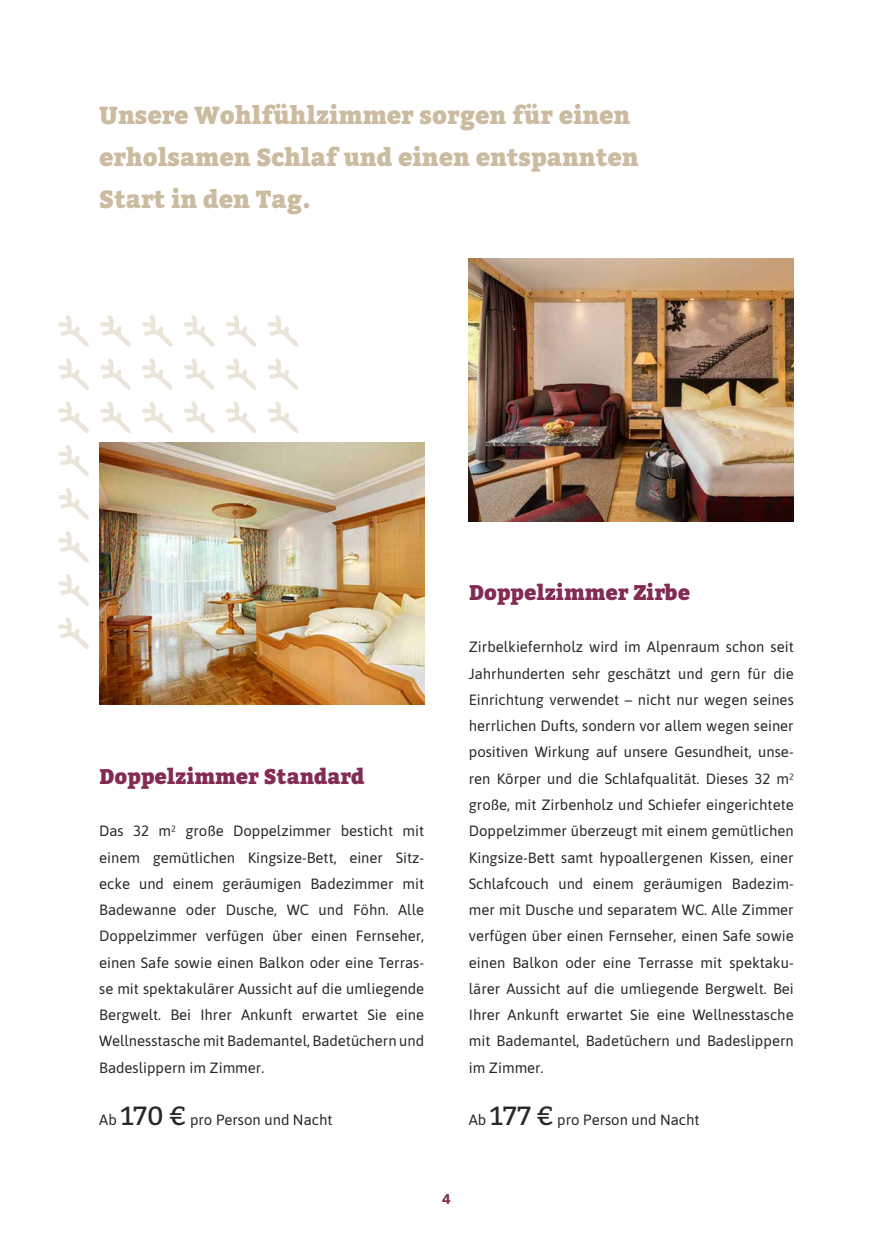
<style>
.page{position:relative;width:893px;height:1241px;background:#fff}
.page>*{position:absolute;margin:0;border:0;box-sizing:border-box;transform-origin:0 0}
.t1{font:900 24.5px/42px "Bitter";color:#cbbba0}
.t2{font:900 21px "Bitter";color:#832c53}
.t3{font:14.88px/26.2px "Asap";color:#282827;text-align:justify}
.t4{font:700 14px "Bitter";color:#832c53}
.s1{font-family:"Bitter";font-size:26.25px}
</style>
<div class="page">
<svg style="left:226px;top:401px;width:31px;height:32px"></svg>
<svg style="left:58px;top:401px;width:31px;height:32px"></svg>
<svg style="left:268px;top:401px;width:30px;height:32px"></svg>
<svg style="left:100px;top:401px;width:31px;height:32px"></svg>
<svg style="left:142px;top:401px;width:31px;height:32px"></svg>
<svg style="left:184px;top:401px;width:31px;height:32px"></svg>
<svg style="left:226px;top:315px;width:31px;height:32px"></svg>
<svg style="left:58px;top:315px;width:31px;height:32px"></svg>
<svg style="left:268px;top:315px;width:30px;height:32px"></svg>
<svg style="left:100px;top:315px;width:31px;height:32px"></svg>
<svg style="left:142px;top:315px;width:31px;height:32px"></svg>
<svg style="left:184px;top:315px;width:31px;height:32px"></svg>
<svg style="left:58px;top:445px;width:31px;height:31px"></svg>
<svg style="left:226px;top:358px;width:31px;height:32px"></svg>
<svg style="left:58px;top:358px;width:31px;height:32px"></svg>
<svg style="left:268px;top:358px;width:30px;height:32px"></svg>
<svg style="left:100px;top:358px;width:31px;height:32px"></svg>
<svg style="left:142px;top:358px;width:31px;height:32px"></svg>
<svg style="left:184px;top:358px;width:31px;height:32px"></svg>
<svg style="left:58px;top:574px;width:31px;height:32px"></svg>
<svg style="left:58px;top:488px;width:31px;height:31px"></svg>
<svg style="left:58px;top:617px;width:31px;height:32px"></svg>
<svg style="left:58px;top:531px;width:31px;height:32px"></svg>
<img style="left:99px;top:442px;width:325px;height:262px">
<img style="left:469px;top:258px;width:325px;height:263px">
<h1 class="t1" style="left:99px;top:94px;width:541px">Unsere Wohlfühlzimmer sorgen für einen erholsamen Schlaf und einen entspannten<br>Start in den Tag.</h1>
<h2 class="t2" style="left:99px;top:764px;width:267px">Doppelzimmer Standard</h2>
<p class="t3" style="left:99px;top:817px;width:326px">Das 32 m² große Doppelzimmer besticht mit einem gemütlichen Kingsize-Bett, einer Sitz&shy;ecke und einem geräumigen Badezimmer mit Badewanne oder Dusche, WC und Föhn. Alle Doppelzimmer verfügen über einen Fernseher, einen Safe sowie einen Balkon oder eine Terras&shy;se mit spektakulärer Aussicht auf die umliegende Bergwelt. Bei Ihrer Ankunft erwartet Sie eine Wellnesstasche mit Bademantel, Badetüchern und Badeslippern im Zimmer.</p>
<h2 class="t2" style="left:469px;top:580px;width:223px">Doppelzimmer Zirbe</h2>
<p class="t3" style="left:469px;top:633px;width:326px">Zirbelkiefernholz wird im Alpenraum schon seit Jahrhunderten sehr geschätzt und gern für die Einrichtung verwendet – nicht nur wegen seines herrlichen Dufts, sondern vor allem wegen seiner positiven Wirkung auf unsere Gesundheit, unse&shy;ren Körper und die Schlafqualität. Dieses 32 m² große, mit Zirbenholz und Schiefer eingerichtete Doppelzimmer überzeugt mit einem gemütlichen Kingsize-Bett samt hypoallergenen Kissen, einer Schlafcouch und einem geräumigen Badezim&shy;mer mit Dusche und separatem WC. Alle Zimmer verfügen über einen Fernseher, einen Safe sowie einen Balkon oder eine Terrasse mit spektaku&shy;lärer Aussicht auf die umliegende Bergwelt. Bei Ihrer Ankunft erwartet Sie eine Wellnesstasche mit Bademantel, Badetüchern und Badeslippern im Zimmer.</p>
<p class="t3" style="left:99px;top:1105px;width:235px">Ab <span class="s1">170 €</span> pro Person und Nacht</p>
<p class="t3" style="left:469px;top:1105px;width:232px">Ab <span class="s1">177 €</span> pro Person und Nacht</p>
<p class="t4" style="left:442px;top:1187px;width:10px">4</p>
</div>
